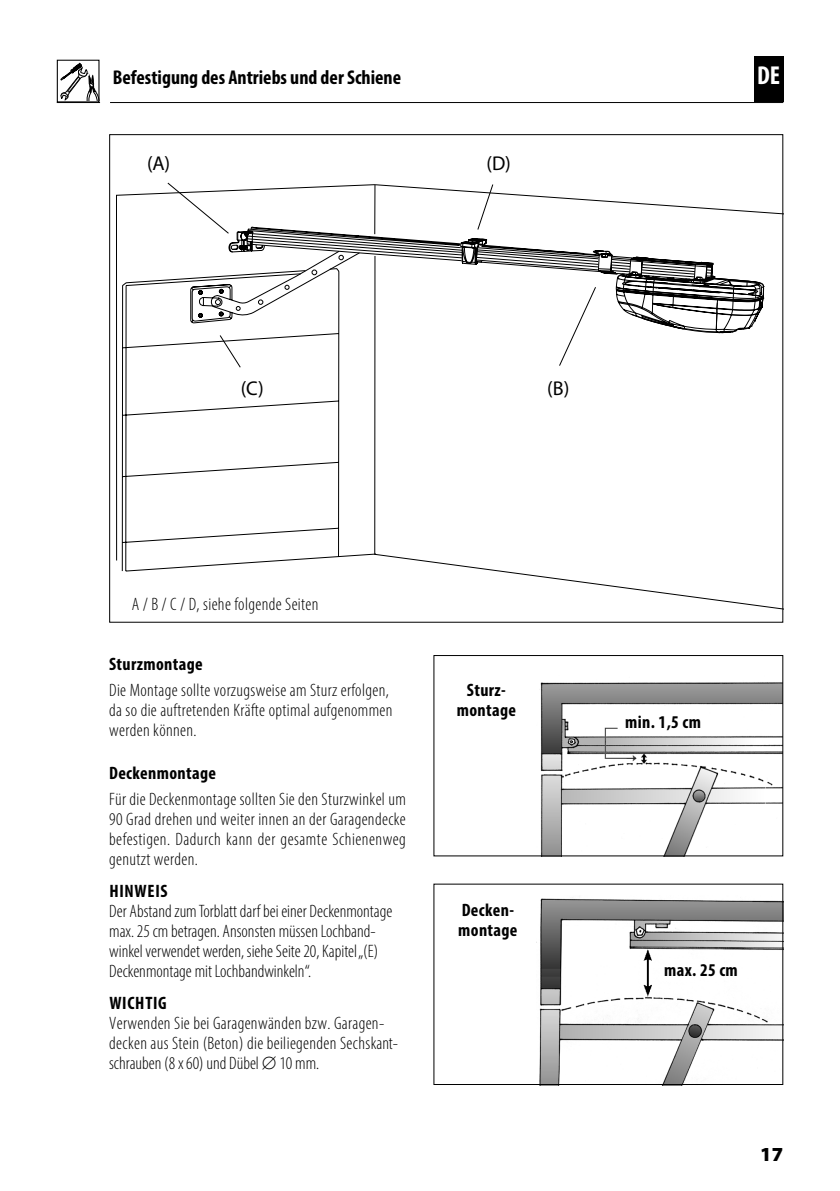
<style>
.page{position:relative;width:840px;height:1191px;background:#fff}
.page>*{position:absolute;margin:0;border:0;box-sizing:border-box;transform-origin:0 0}
.t1{font:700 condensed 26px "Myriad Pro";color:#fff}
.Titel_1{font:700 condensed 20px "Myriad Pro";color:#000}
.Legende-Großbuchstab{font:20px "Myriad Pro";color:#000}
.t2{font:900 20px "Myriad Pro";color:#000}
.Fließtext{font:300 condensed 18px/20px "Myriad Pro";letter-spacing:.02em;color:#000}
.Handlung{font:300 condensed 18px/20px "Myriad Pro";color:#000}
.Handlungsschritte{font:300 condensed 18px/20px "Myriad Pro";letter-spacing:.03em;color:#000;text-align:justify}
.untertitel{font:700 condensed 18px/20px "Myriad Pro";letter-spacing:.02em;color:#000;text-align:center}
.untertitel-2{font:300 condensed 18px "Myriad Pro";letter-spacing:.02em;color:#000}
.HINWEIS_WICHTIG{font:700 condensed 18px "Myriad Pro";letter-spacing:.04em;color:#000}
</style>
<div class="page">
<svg style="left:121px;top:192px;width:659px;height:417px"></svg>
<svg style="left:57px;top:63px;width:42px;height:39px"></svg>
<svg style="left:166px;top:182px;width:598px;height:187px"></svg>
<img style="left:540px;top:682px;width:240px;height:172px">
<div style="left:433px;top:655px;width:349px;height:201px;border:1px solid #000"></div>
<img style="left:536px;top:898px;width:244px;height:185px">
<div style="left:433px;top:883px;width:349px;height:202px;border:1px solid #000"></div>
<div style="left:753px;top:57px;width:29px;height:45px;background:#000"></div>
<hr style="left:110px;top:102px;width:672px;height:1px;background:#000">
<hr style="left:57px;top:102px;width:43px;height:1px;background:#000">
<p class="Titel_1" style="left:113px;top:64px;width:289px">Befestigung des Antriebs und der Schiene</p>
<p class="Legende-Großbuchstab" style="left:147px;top:152px;width:25px">(A)</p>
<p class="Legende-Großbuchstab" style="left:486px;top:152px;width:26px">(D)</p>
<h1 class="t1" style="left:756px;top:59px;width:25px">DE</h1>
<p class="Legende-Großbuchstab" style="left:240px;top:378px;width:25px">(C)</p>
<p class="Legende-Großbuchstab" style="left:547px;top:377px;width:24px">(B)</p>
<p class="untertitel-2" style="left:132px;top:593px;width:188px">A / B / C / D, siehe folgende Seiten</p>
<p class="untertitel" style="left:109px;top:653px;width:95px">Sturzmontage</p>
<p class="Fließtext" style="left:109px;top:680px;width:285px">Die Montage sollte vorzugsweise am Sturz erfolgen, da so die auftretenden Kräfte optimal aufgenommen werden können.</p>
<p class="untertitel" style="left:109px;top:762px;width:108px">Deckenmontage</p>
<p class="Handlungsschritte" style="left:109px;top:788px;width:298px">Für die Deckenmontage sollten Sie den Sturzwinkel um 90 Grad drehen und weiter innen an der Garagendecke befestigen. Dadurch kann der gesamte Schienenweg genutzt werden.</p>
<p class="HINWEIS_WICHTIG" style="left:109px;top:879px;width:60px">HINWEIS</p>
<p class="Handlung" style="left:109px;top:900px;width:284px">Der Abstand zum Torblatt darf bei einer Deckenmontage max. 25 cm betragen. Ansonsten müssen Lochband&shy;winkel verwendet werden, siehe Seite 20, Kapitel „(E)<br>Deckenmontage mit Lochbandwinkeln“.</p>
<p class="HINWEIS_WICHTIG" style="left:109px;top:991px;width:59px">WICHTIG</p>
<p class="Fließtext" style="left:109px;top:1012px;width:290px">Verwenden Sie bei Garagenwänden bzw. Garagen&shy;decken aus Stein (Beton) die beiliegenden Sechskant&shy;schrauben (8 x 60) und Dübel ∅ 10 mm.</p>
<p class="untertitel" style="left:456px;top:680px;width:61px">Sturz&shy;montage</p>
<p class="untertitel" style="left:458px;top:900px;width:61px;text-align:left">Decken&shy;montage</p>
<p class="untertitel" style="left:625px;top:711px;width:77px">min. 1,5 cm</p>
<p class="untertitel" style="left:663px;top:960px;width:75px">max. 25 cm</p>
<p class="t2" style="left:759px;top:1140px;width:25px">17</p>
</div>
